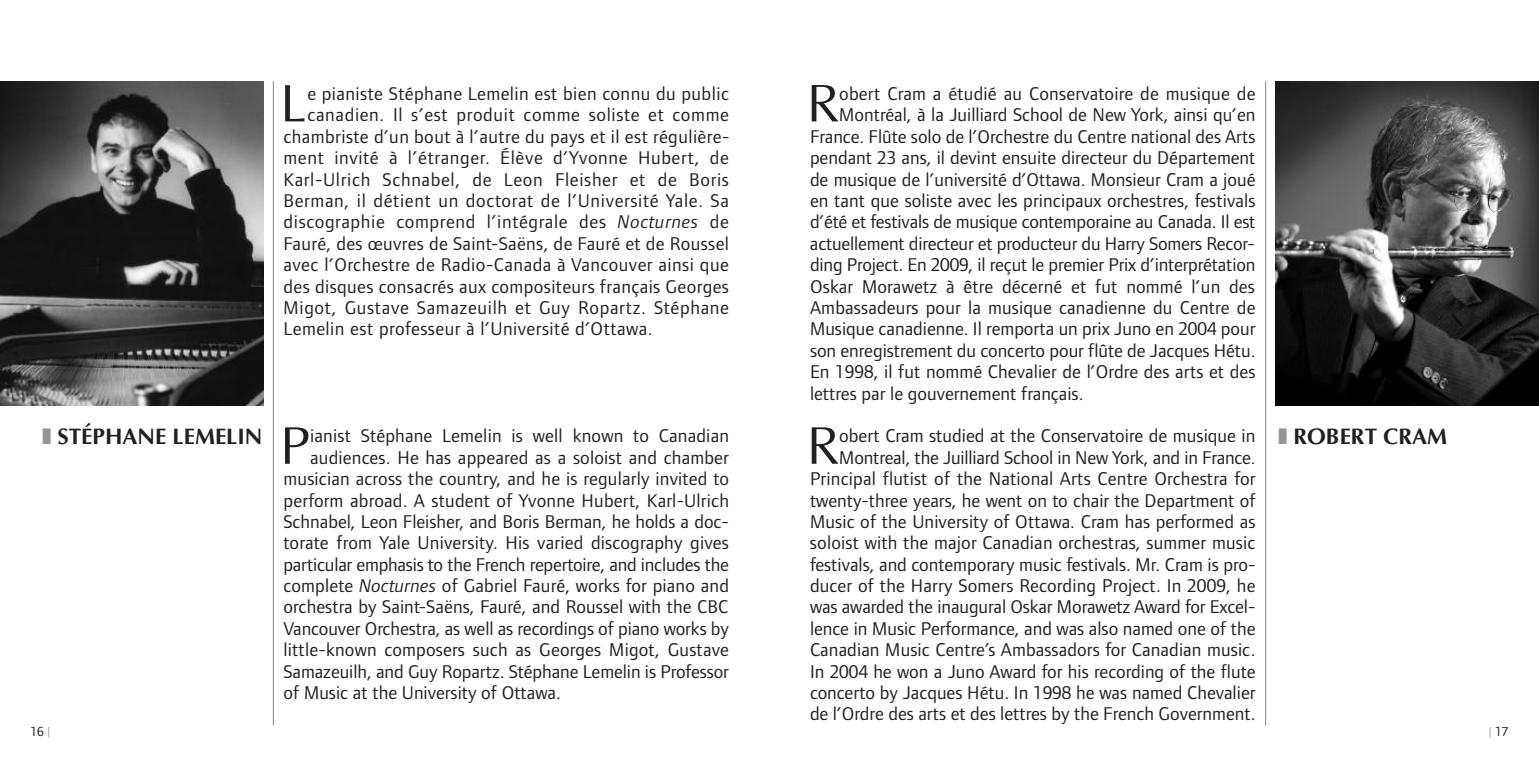
<style>
.page{position:relative;width:1539px;height:766px;background:#fff}
.page>*{position:absolute;margin:0;border:0;box-sizing:border-box;transform-origin:0 0}
.t1{font:53.32px "Optima";color:#231f20}
.t2{font:700 22.5px "Optima";color:#231f20}
.t3{font:19.12px/21.4px "Foundry Form Sans";letter-spacing:.005em;color:#231f20;text-align:right}
.t4{font:19.12px "Foundry Form Sans";letter-spacing:.035em;color:#231f20}
.t5{font:19.12px "Foundry Form Sans";letter-spacing:.025em;color:#231f20}
.t6{font:13.5px "Foundry Form Sans";color:#231f20}
.s1{font-style:italic}
.s2{color:#939598}
</style>
<div class="page">
<img style="left:0;top:81px;width:263px;height:324px">
<img style="left:1276px;top:81px;width:263px;height:324px">
<hr style="left:1265px;top:81px;width:1px;height:644px;background:#939598">
<hr style="left:273px;top:81px;width:1px;height:644px;background:#939598">
<h1 class="t1" style="left:280px;top:72px;width:28px">L</h1>
<p class="t5" style="left:307px;top:86px;width:423px">e pianiste Stéphane Lemelin est bien connu du public</p>
<h1 class="t1" style="left:807px;top:72px;width:34px">R</h1>
<p class="t3" style="left:839px;top:84px;width:418px">obert Cram a étudié au Conservatoire de musique de</p>
<p class="t4" style="left:307px;top:108px;width:423px">canadien. Il s’est produit comme soliste et comme</p>
<p class="t5" style="left:284px;top:129px;width:447px">chambriste d’un bout à l’autre du pays et il est régulière-</p>
<p class="t4" style="left:283px;top:150px;width:447px">ment invité à l’étranger. Élève d’Yvonne Hubert, de</p>
<p class="t4" style="left:283px;top:172px;width:447px">Karl-Ulrich Schnabel, de Leon Fleisher et de Boris</p>
<p class="t4" style="left:283px;top:193px;width:447px">Berman, il détient un doctorat de l’Université Yale. Sa</p>
<p class="t4" style="left:284px;top:215px;width:447px">discographie comprend l’intégrale des <span class="s1">Nocturnes</span> de</p>
<p class="t3" style="left:284px;top:234px;width:447px">Fauré, des œuvres de Saint-Saëns, de Fauré et de Roussel</p>
<p class="t5" style="left:284px;top:257px;width:447px">avec l’Orchestre de Radio-Canada à Vancouver ainsi que</p>
<p class="t3" style="left:284px;top:277px;width:447px">des disques consacrés aux compositeurs français Georges</p>
<p class="t4" style="left:284px;top:300px;width:447px">Migot, Gustave Samazeuilh et Guy Ropartz. Stéphane</p>
<p class="t5" style="left:284px;top:321px;width:371px">Lemelin est professeur à l’Université d’Ottawa.</p>
<p class="t3" style="left:839px;top:106px;width:418px">Montréal, à la Juilliard School de New York, ainsi qu’en</p>
<p class="t3" style="left:810px;top:127px;width:447px">France. Flûte solo de l’Orchestre du Centre national des Arts</p>
<p class="t3" style="left:810px;top:148px;width:447px">pendant 23 ans, il devint ensuite directeur du Département</p>
<p class="t3" style="left:810px;top:170px;width:447px">de musique de l’université d’Ottawa. Monsieur Cram a joué</p>
<p class="t3" style="left:810px;top:191px;width:447px">en tant que soliste avec les principaux orchestres, festivals</p>
<p class="t3" style="left:810px;top:213px;width:447px">d’été et festivals de musique contemporaine au Canada. Il est</p>
<p class="t3" style="left:810px;top:234px;width:446px">actuellement directeur et producteur du Harry Somers Recor-</p>
<p class="t3" style="left:810px;top:255px;width:447px">ding Project. En 2009, il reçut le premier Prix d’interprétation</p>
<p class="t3" style="left:810px;top:277px;width:447px">Oskar Morawetz à être décerné et fut nommé l’un des</p>
<p class="t3" style="left:810px;top:298px;width:447px">Ambassadeurs pour la musique canadienne du Centre de</p>
<p class="t3" style="left:810px;top:319px;width:447px">Musique canadienne. Il remporta un prix Juno en 2004 pour</p>
<p class="t3" style="left:810px;top:341px;width:447px">son enregistrement du concerto pour flûte de Jacques Hétu.</p>
<p class="t3" style="left:810px;top:362px;width:447px">En 1998, il fut nommé Chevalier de l’Ordre des arts et des</p>
<p class="t3" style="left:810px;top:384px;width:275px">lettres par le gouvernement français.</p>
<h1 class="t1" style="left:807px;top:414px;width:34px">R</h1>
<p class="t2" style="left:42px;top:423px;width:222px"><span class="s2">❚</span> STÉPHANE LEMELIN</p>
<p class="t2" style="left:1278px;top:423px;width:171px"><span class="s2">❚</span> ROBERT CRAM</p>
<h1 class="t1" style="left:281px;top:414px;width:31px">P</h1>
<p class="t3" style="left:310px;top:426px;width:420px">ianist Stéphane Lemelin is well known to Canadian</p>
<p class="t3" style="left:810px;top:426px;width:447px">obert Cram studied at the Conservatoire de musique in Montreal, the Juilliard School in New York, and in France.<br>Principal flutist of the National Arts Centre Orchestra for twenty-three years, he went on to chair the Department of Music of the University of Ottawa. Cram has performed as soloist with the major Canadian orchestras, summer music festivals, and contemporary music festivals. Mr. Cram is pro&shy;ducer of the Harry Somers Recording Project. In 2009, he was awarded the inaugural Oskar Morawetz Award for Excel&shy;lence in Music Performance, and was also named one of the Canadian Music Centre’s Ambassadors for Canadian music.<br>In 2004 he won a Juno Award for his recording of the flute concerto by Jacques Hétu. In 1998 he was named Chevalier de l’Ordre des arts et des lettres by the French Government.</p>
<p class="t3" style="left:310px;top:448px;width:420px">audiences. He has appeared as a soloist and chamber</p>
<p class="t3" style="left:284px;top:469px;width:447px">musician across the country, and he is regularly invited to</p>
<p class="t3" style="left:283px;top:490px;width:447px">perform abroad. A student of Yvonne Hubert, Karl-Ulrich</p>
<p class="t3" style="left:283px;top:512px;width:447px">Schnabel, Leon Fleisher, and Boris Berman, he holds a doc-</p>
<p class="t3" style="left:284px;top:533px;width:447px">torate from Yale University. His varied discography gives</p>
<p class="t3" style="left:284px;top:555px;width:447px">particular emphasis to the French repertoire, and includes the</p>
<p class="t3" style="left:284px;top:576px;width:447px">complete <span class="s1">Nocturnes</span> of Gabriel Fauré, works for piano and</p>
<p class="t3" style="left:284px;top:597px;width:446px">orchestra by Saint-Saëns, Fauré, and Roussel with the CBC</p>
<p class="t3" style="left:284px;top:619px;width:447px">Vancouver Orchestra, as well as recordings of piano works by</p>
<p class="t3" style="left:284px;top:640px;width:447px">little-known composers such as Georges Migot, Gustave</p>
<p class="t3" style="left:284px;top:661px;width:447px">Samazeuilh, and Guy Ropartz. Stéphane Lemelin is Professor</p>
<p class="t3" style="left:284px;top:683px;width:279px">of Music at the University of Ottawa.</p>
<p class="t6" style="left:30px;top:726px;width:22px">16 <span class="s2">|</span></p>
<p class="t6" style="left:1488px;top:726px;width:22px"><span class="s2">|</span> 17</p>
</div>
